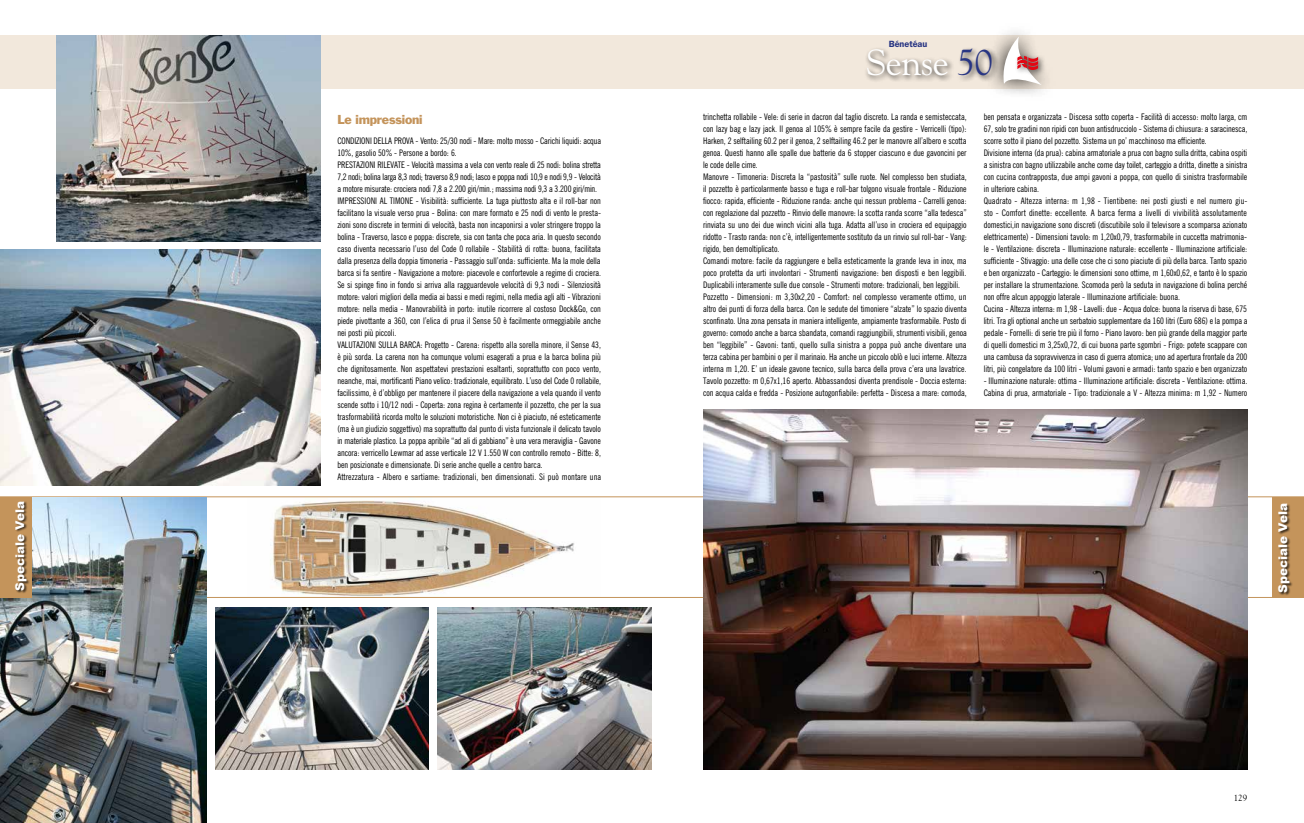
<style>
.page{position:relative;width:1304px;height:823px;background:#fff}
.page>*{position:absolute;margin:0;border:0;box-sizing:border-box;transform-origin:0 0}
.t1{font:36.1px "Goudy";letter-spacing:-.01em;color:#fff}
.t2{font:900 12px "Arial";color:#fff}
.t3{font:12px "Franklin Gothic";letter-spacing:-.02em;color:#c4945b}
.t4{font:condensed 9px/12px "News Gothic BT";color:#000}
.t5{font:600 9px "Franklin Gothic";color:#283583}
.t6{font:9px "Goudy";color:#000}
.s1{color:#283583}
</style>
<div class="page">
<svg style="left:32px;top:496px;width:1240px;height:101px"></svg>
<img style="left:703px;top:409px;width:544px;height:359px">
<div style="left:1272px;top:496px;width:32px;height:101px;background:#c4945b"></div>
<div style="left:1278px;top:503px;width:15px;height:92px;background:#000;opacity:.75"></div>
<div style="left:0;top:36px;width:1304px;height:53px;background:#f2e8dc"></div>
<div style="left:864px;top:46px;width:135px;height:37px;background:#000;opacity:.75"></div>
<div style="left:985px;top:22px;width:71px;height:79px;background:#000;opacity:.9"></div>
<div style="left:1014px;top:53px;width:32px;height:24px;background:#000;opacity:.5"></div>
<svg style="left:1000px;top:37px;width:42px;height:48px;background:#d8c1bc"></svg>
<img style="left:0;top:250px;width:320px;height:235px">
<img style="left:0;top:497px;width:206px;height:325px">
<img style="left:215px;top:607px;width:213px;height:161px">
<img style="left:57px;top:36px;width:263px;height:205px">
<img style="left:437px;top:607px;width:215px;height:161px">
<div style="left:0;top:496px;width:32px;height:101px;background:#c4945b"></div>
<div style="left:15px;top:501px;width:15px;height:92px;background:#000;opacity:.75"></div>
<h2 class="t2" style="left:13px;top:590px;width:91px;rotate:-90deg">Speciale Vela</h2>
<h2 class="t3" style="left:337px;top:111px;width:87px">Le impressioni</h2>
<p class="t4" style="left:337px;top:135px;width:265px">CONDIZIONI DELLA PROVA - Vento: 25/30 nodi - Mare: molto mosso - Carichi liquidi: acqua 10%, gasolio 50% - Persone a bordo: 6.<br>PRESTAZIONI RILEVATE - Velocità massima a vela con vento reale di 25 nodi: bolina stretta 7,2 nodi; bolina larga 8,3 nodi; traverso 8,9 nodi; lasco e poppa nodi 10,9 e nodi 9,9 - Velocità a motore misurate: crociera nodi 7,8 a 2.200 giri/min.; massima nodi 9,3 a 3.200 giri/min.<br>IMPRESSIONI AL TIMONE - Visibilità: sufficiente. La tuga piuttosto alta e il roll-bar non facilitano la visuale verso prua - Bolina: con mare formato e 25 nodi di vento le presta&shy;zioni sono discrete in termini di velocità, basta non incaponirsi a voler stringere troppo la bolina - Traverso, lasco e poppa: discrete, sia con tanta che poca aria. In questo secondo caso diventa necessario l’uso del Code 0 rollabile - Stabilità di rotta: buona, facilitata dalla presenza della doppia timoneria - Passaggio sull’onda: sufficiente. Ma la mole della barca si fa sentire - Navigazione a motore: piacevole e confortevole a regime di crociera.<br>Se si spinge fino in fondo si arriva alla ragguardevole velocità di 9,3 nodi - Silenziosità motore: valori migliori della media ai bassi e medi regimi, nella media agli alti - Vibrazioni motore: nella media - Manovrabilità in porto: inutile ricorrere al costoso Dock&amp;Go, con piede pivottante a 360, con l’elica di prua il Sense 50 è facilmente ormeggiabile anche nei posti più piccoli.<br>VALUTAZIONI SULLA BARCA: Progetto - Carena: rispetto alla sorella minore, il Sense 43, è più sorda. La carena non ha comunque volumi esagerati a prua e la barca bolina più che dignitosamente. Non aspettatevi prestazioni esaltanti, soprattutto con poco vento, neanche, mai, mortificanti Piano velico: tradizionale, equilibrato. L’uso del Code 0 rollabile, facilissimo, è d’obbligo per mantenere il piacere della navigazione a vela quando il vento scende sotto i 10/12 nodi - Coperta: zona regina è certamente il pozzetto, che per la sua trasformabilità ricorda molto le soluzioni motoristiche. Non ci è piaciuto, né esteticamente (ma è un giudizio soggettivo) ma soprattutto dal punto di vista funzionale il delicato tavolo in materiale plastico. La poppa apribile “ad ali di gabbiano” è una vera meraviglia - Gavone ancora: verricello Lewmar ad asse verticale 12 V 1.550 W con controllo remoto - Bitte: 8, ben posizionate e dimensionate. Di serie anche quelle a centro barca.<br>Attrezzatura - Albero e sartiame: tradizionali, ben dimensionati. Si può montare una</p>
<p class="t5" style="left:889px;top:39px;width:40px">Bénetéau</p>
<h1 class="t1" style="left:866px;top:40px;width:128px">Sense <span class="s1">50</span></h1>
<p class="t4" style="left:703px;top:111px;width:265px">trinchetta rollabile - Vele: di serie in dacron dal taglio discreto. La randa e semisteccata, con lazy bag e lazy jack. Il genoa al 105% è sempre facile da gestire - Verricelli (tipo):<br>Harken, 2 selftailing 60.2 per il genoa, 2 selftailing 46.2 per le manovre all’albero e scotta genoa. Questi hanno alle spalle due batterie da 6 stopper ciascuno e due gavoncini per le code delle cime.<br>Manovre - Timoneria: Discreta la “pastosità” sulle ruote. Nel complesso ben studiata, il pozzetto è particolarmente basso e tuga e roll-bar tolgono visuale frontale - Riduzione fiocco: rapida, efficiente - Riduzione randa: anche qui nessun problema - Carrelli genoa: con regolazione dal pozzetto - Rinvio delle manovre: la scotta randa scorre “alla tedesca” rinviata su uno dei due winch vicini alla tuga. Adatta all’uso in crociera ed equipaggio ridotto - Trasto randa: non c’è, intelligentemente sostituto da un rinvio sul roll-bar - Vang: rigido, ben demoltiplicato.<br>Comandi motore: facile da raggiungere e bella esteticamente la grande leva in inox, ma poco protetta da urti involontari - Strumenti navigazione: ben disposti e ben leggibili.<br>Duplicabili interamente sulle due console - Strumenti motore: tradizionali, ben leggibili.<br>Pozzetto - Dimensioni: m 3,30x2,20 - Comfort: nel complesso veramente ottimo, un altro dei punti di forza della barca. Con le sedute del timoniere “alzate” lo spazio diventa sconfinato. Una zona pensata in maniera intelligente, ampiamente trasformabile. Posto di governo: comodo anche a barca sbandata, comandi raggiungibili, strumenti visibili, genoa ben “leggibile” - Gavoni: tanti, quello sulla sinistra a poppa può anche diventare una terza cabina per bambini o per il marinaio. Ha anche un piccolo oblò e luci interne. Altezza interna m 1,20. E’ un ideale gavone tecnico, sulla barca della prova c’era una lavatrice.<br>Tavolo pozzetto: m 0,67x1,16 aperto. Abbassandosi diventa prendisole - Doccia esterna: con acqua calda e fredda - Posizione autogonfiabile: perfetta - Discesa a mare: comoda,</p>
<p class="t4" style="left:984px;top:111px;width:265px">ben pensata e organizzata - Discesa sotto coperta - Facilità di accesso: molto larga, cm 67, solo tre gradini non ripidi con buon antisdrucciolo - Sistema di chiusura: a saracinesca, scorre sotto il piano del pozzetto. Sistema un po’ macchinoso ma efficiente.<br>Divisione interna (da prua): cabina armatoriale a prua con bagno sulla dritta, cabina ospiti a sinistra con bagno utilizzabile anche come day toilet, carteggio a dritta, dinette a sinistra con cucina contrapposta, due ampi gavoni a poppa, con quello di sinistra trasformabile in ulteriore cabina.<br>Quadrato - Altezza interna: m 1,98 - Tientibene: nei posti giusti e nel numero giu&shy;sto - Comfort dinette: eccellente. A barca ferma a livelli di vivibilità assolutamente domestici,in navigazione sono discreti (discutibile solo il televisore a scomparsa azionato elettricamente) - Dimensioni tavolo: m 1,20x0,79, trasformabile in cuccetta matrimonia&shy;le - Ventilazione: discreta - Illuminazione naturale: eccellente - Illuminazione artificiale: sufficiente - Stivaggio: una delle cose che ci sono piaciute di più della barca. Tanto spazio e ben organizzato - Carteggio: le dimensioni sono ottime, m 1,60x0,62, e tanto è lo spazio per installare la strumentazione. Scomoda però la seduta in navigazione di bolina perché non offre alcun appoggio laterale - Illuminazione artificiale: buona.<br>Cucina - Altezza interna: m 1,98 - Lavelli: due - Acqua dolce: buona la riserva di base, 675 litri. Tra gli optional anche un serbatoio supplementare da 160 litri (Euro 686) e la pompa a pedale - Fornelli: di serie tre più il forno - Piano lavoro: ben più grande della maggior parte di quelli domestici m 3,25x0,72, di cui buona parte sgombri - Frigo: potete scappare con una cambusa da sopravvivenza in caso di guerra atomica; uno ad apertura frontale da 200 litri, più congelatore da 100 litri - Volumi gavoni e armadi: tanto spazio e ben organizzato</p>
<p class="t4" style="left:984px;top:375px;width:265px">- Illuminazione naturale: ottima - Illuminazione artificiale: discreta - Ventilazione: ottima.<br>Cabina di prua, armatoriale - Tipo: tradizionale a V - Altezza minima: m 1,92 - Numero</p>
<h2 class="t2" style="left:1276px;top:592px;width:91px;rotate:-90deg">Speciale Vela</h2>
<p class="t6" style="left:1234px;top:792px;width:15px">129</p>
</div>
